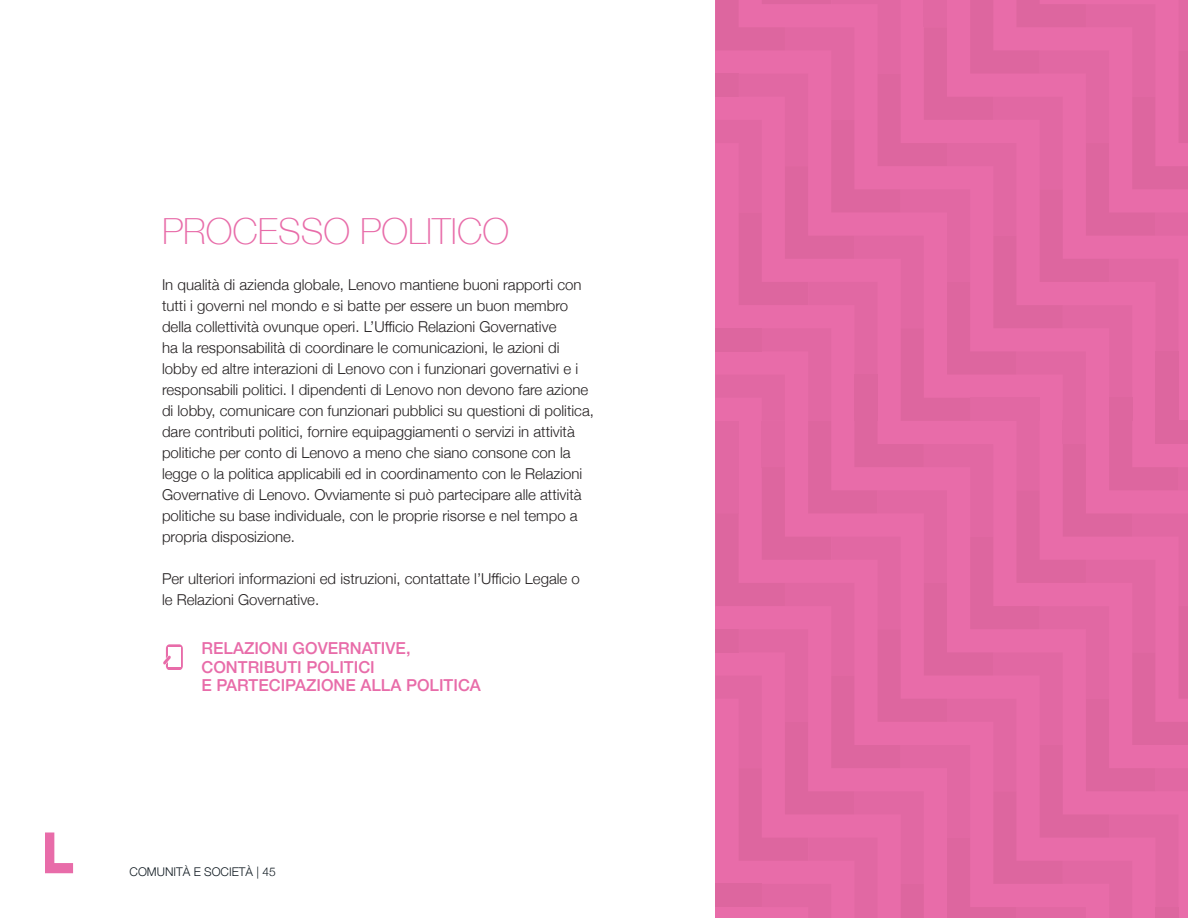
<style>
.page{position:relative;width:1188px;height:918px;background:#fff}
.page>*{position:absolute;margin:0;border:0;box-sizing:border-box;transform-origin:0 0}
.t1{font:100 36px "Helvetica Neue";color:#e86ca9}
.t2{font:500 16.5px/18.8px "Helvetica Neue";color:#e86ca9}
.t3{font:300 15px/21px "Helvetica Neue";color:#231f20}
.t4{font:300 12px "Helvetica Neue";color:#101a21}
</style>
<div class="page">
<svg style="left:166px;top:644px;width:17px;height:26px"></svg>
<div style="left:168px;top:648px;width:12px;height:19px;background:#fff"></div>
<svg style="left:163px;top:654px;width:8px;height:12px"></svg>
<div style="left:716px;top:0;width:472px;height:918px;background:#e46aa6"></div>
<svg style="left:45px;top:832px;width:28px;height:41px"></svg>
<h1 class="t1" style="left:162px;top:204px;width:46px">PROCE</h1>
<h1 class="t1" style="left:278px;top:204px;width:102px">SSO POLITICO</h1>
<p class="t3" style="left:162px;top:274px;width:434px">In qualità di azienda globale, Lenovo mantiene buoni rapporti con tutti i governi nel mondo e si batte per essere un buon membro della collettività ovunque operi. L’Ufficio Relazioni Governative<br>ha la responsabilità di coordinare le comunicazioni, le azioni di lobby ed altre interazioni di Lenovo con i funzionari governativi e i responsabili politici. I dipendenti di Lenovo non devono fare azione di lobby, comunicare con funzionari pubblici su questioni di politica, dare contributi politici, fornire equipaggiamenti o servizi in attività politiche per conto di Lenovo a meno che siano consone con la legge o la politica applicabili ed in coordinamento con le Relazioni Governative di Lenovo. Ovviamente si può partecipare alle attività politiche su base individuale, con le proprie risorse e nel tempo a propria disposizione.</p>
<p class="t3" style="left:162px;top:568px;width:419px">Per ulteriori informazioni ed istruzioni, contattate l’Ufficio Legale o le Relazioni Governative.</p>
<p class="t2" style="left:202px;top:638px;width:211px">RELAZIONI GOVERNATIVE,<br>CONTRIBUTI POLITICI<br>E PARTECIPAZIONE ALLA</p>
<p class="t2" style="left:406px;top:675px;width:65px">POLITICA</p>
<p class="t4" style="left:130px;top:862px;width:9px">Comunit</p>
<p class="t4" style="left:183px;top:862px;width:94px">à e società | 45</p>
</div>
